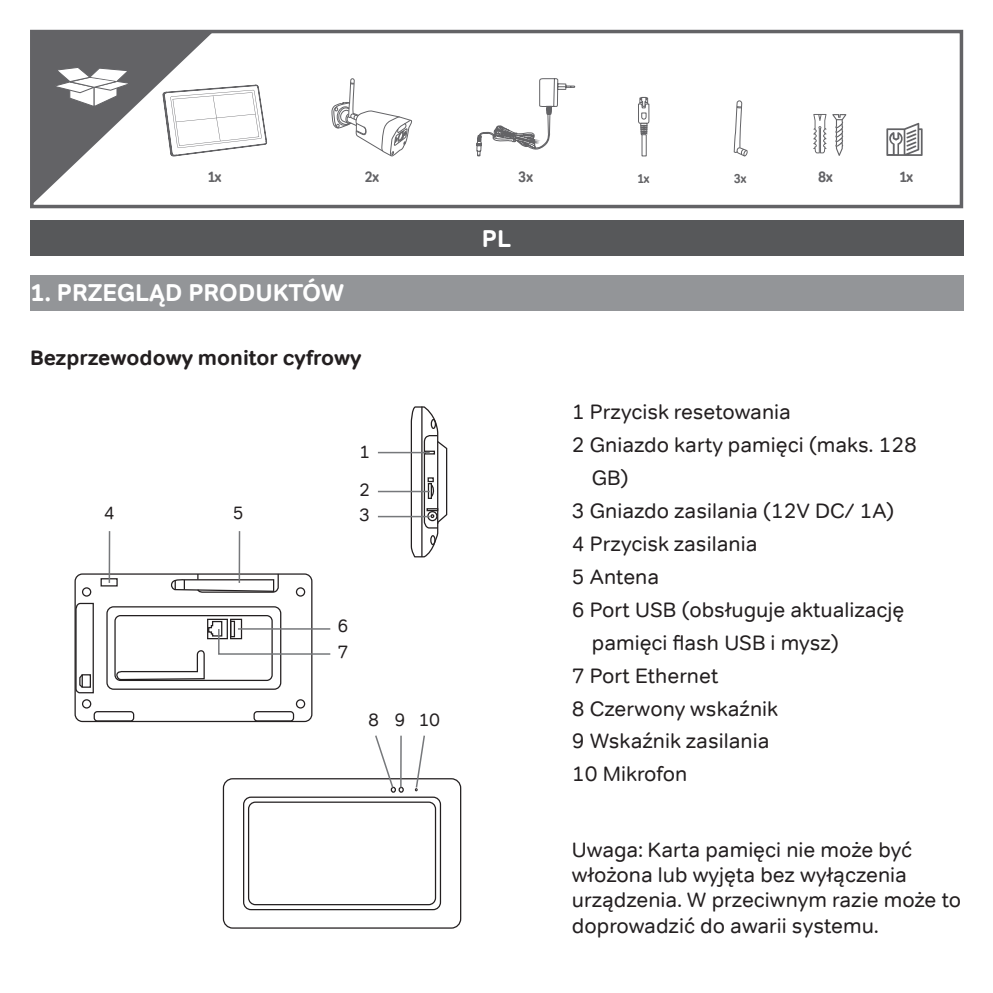
<style>
.page{position:relative;width:993px;height:993px;background:#fff}
.page>*{position:absolute;margin:0;border:0;box-sizing:border-box;transform-origin:0 0}
.t1{font:700 24.5px "Tondo";color:#fff}
.t2{font:21px/25.2px "Tondo";color:#231f20}
.t3{font:700 21px "Tondo";color:#231f20}
.t4{font:17.85px/26.2px "Tondo";letter-spacing:.355em;color:#231f20}
.t5{font:15.05px "Tondo Signage";color:#636366}
.t6{font:12.95px "Tondo Signage";color:#636366}
</style>
<div class="page">
<div style="left:30px;top:275px;width:932px;height:35px;background:#939598"></div>
<svg style="left:886px;top:123px;width:36px;height:33px"></svg>
<svg style="left:832px;top:114px;width:14px;height:42px"></svg>
<svg style="left:813px;top:114px;width:13px;height:39px"></svg>
<svg style="left:35px;top:35px;width:232px;height:167px"></svg>
<svg style="left:331px;top:78px;width:81px;height:79px"></svg>
<svg style="left:638px;top:97px;width:11px;height:37px"></svg>
<svg style="left:476px;top:78px;width:99px;height:79px"></svg>
<svg style="left:733px;top:100px;width:15px;height:57px"></svg>
<div style="left:30px;top:30px;width:932px;height:178px;border:4px solid #636366"></div>
<div style="left:30px;top:220px;width:932px;height:36px;background:#57585a"></div>
<div style="left:74px;top:573px;width:238px;height:148px;border:1px solid #231f20;border-radius:7px"></div>
<div style="left:100px;top:578px;width:18px;height:8px;border:1px solid #231f20"></div>
<div style="left:82px;top:587px;width:9px;height:9px;border:1px solid #231f20;border-radius:50%"></div>
<div style="left:296px;top:587px;width:9px;height:9px;border:1px solid #231f20;border-radius:50%"></div>
<div style="left:82px;top:699px;width:9px;height:9px;border:1px solid #231f20;border-radius:50%"></div>
<div style="left:296px;top:699px;width:9px;height:9px;border:1px solid #231f20;border-radius:50%"></div>
<div style="left:230px;top:618px;width:12px;height:21px;border:1px solid #231f20"></div>
<div style="left:207px;top:618px;width:21px;height:21px;border:1px solid #231f20"></div>
<div style="left:106px;top:606px;width:175px;height:83px;border:1px solid #231f20;border-radius:7px"></div>
<div style="left:114px;top:614px;width:159px;height:66px;border:1px solid #231f20;border-radius:5px"></div>
<svg style="left:75px;top:602px;width:19px;height:91px"></svg>
<div style="left:94px;top:710px;width:40px;height:11px;border:1px solid #231f20;border-radius:3px"></div>
<div style="left:253px;top:710px;width:41px;height:11px;border:1px solid #231f20;border-radius:3px"></div>
<svg style="left:170px;top:572px;width:109px;height:21px"></svg>
<svg style="left:116px;top:620px;width:215px;height:59px"></svg>
<hr style="left:109px;top:531px;width:1px;height:51px;background:#76787b">
<hr style="left:238px;top:531px;width:2px;height:51px;background:#76787b">
<svg style="left:410px;top:406px;width:38px;height:152px"></svg>
<hr style="left:378px;top:451px;width:51px;height:2px;background:#76787b">
<hr style="left:378px;top:490px;width:51px;height:2px;background:#76787b">
<hr style="left:378px;top:515px;width:51px;height:2px;background:#76787b">
<div style="left:223px;top:777px;width:238px;height:151px;border:1px solid #231f20;border-radius:9px"></div>
<div style="left:243px;top:796px;width:198px;height:113px;border:1px solid #231f20;border-radius:7px"></div>
<div style="left:248px;top:801px;width:188px;height:103px;border:1px solid #231f20;border-radius:7px"></div>
<svg style="left:374px;top:735px;width:30px;height:57px"></svg>
<hr style="left:400px;top:735px;width:1px;height:52px;background:#76787b">
<svg style="left:414px;top:735px;width:12px;height:55px"></svg>
<p class="t5" style="left:208px;top:168px;width:15px">1x</p>
<p class="t5" style="left:365px;top:168px;width:16px">2x</p>
<p class="t5" style="left:518px;top:168px;width:16px">3x</p>
<p class="t6" style="left:637px;top:170px;width:13px">1x</p>
<p class="t6" style="left:734px;top:170px;width:14px">3x</p>
<p class="t5" style="left:817px;top:168px;width:16px">8x</p>
<p class="t5" style="left:899px;top:168px;width:15px">1x</p>
<p class="t1" style="left:30px;top:278px;width:316px">1. PRZEGLĄD PRODUKTÓW</p>
<p class="t3" style="left:30px;top:344px;width:333px">Bezprzewodowy monitor cyfrowy</p>
<p class="t4" style="left:104px;top:500px;width:12px">4</p>
<p class="t4" style="left:233px;top:500px;width:12px">5</p>
<p class="t4" style="left:359px;top:433px;width:12px;line-height:38.1px">1<br>2</p>
<p class="t4" style="left:359px;top:501px;width:12px">3</p>
<p class="t4" style="left:337px;top:612px;width:12px">6<br>7</p>
<p class="t4" style="left:368px;top:706px;width:74px">8 910</p>
<p class="t1" style="left:481px;top:223px;width:31px">PL</p>
<p class="t2" style="left:571px;top:399px;width:220px">1 Przycisk resetowania</p>
<p class="t2" style="left:571px;top:432px;width:346px">2 Gniazdo karty pamięci (maks. 128</p>
<p class="t2" style="left:591px;top:465px;width:38px">GB)</p>
<p class="t2" style="left:571px;top:498px;width:324px">3 Gniazdo zasilania (12V DC/ 1A)</p>
<p class="t2" style="left:571px;top:531px;width:187px">4 Przycisk zasilania</p>
<p class="t2" style="left:571px;top:563px;width:89px">5 Antena</p>
<p class="t2" style="left:571px;top:596px;width:334px">6 Port USB (obsługuje aktualizację</p>
<p class="t2" style="left:591px;top:629px;width:249px">pamięci flash USB i mysz)</p>
<p class="t2" style="left:571px;top:662px;width:148px">7 Port Ethernet</p>
<p class="t2" style="left:571px;top:695px;width:208px">8 Czerwony wskaźnik</p>
<p class="t2" style="left:571px;top:728px;width:199px">9 Wskaźnik zasilania</p>
<p class="t2" style="left:571px;top:761px;width:117px">10 Mikrofon</p>
<p class="t4" style="left:812px;top:446px;width:12px">6</p>
<p class="t4" style="left:569px;top:502px;width:74px">8 910</p>
<p class="t2" style="left:571px;top:836px;width:390px">Uwaga: Karta pamięci nie może być włożona lub wyjęta bez wyłączenia urządzenia. W przeciwnym razie może to doprowadzić do awarii systemu.</p>
</div>
